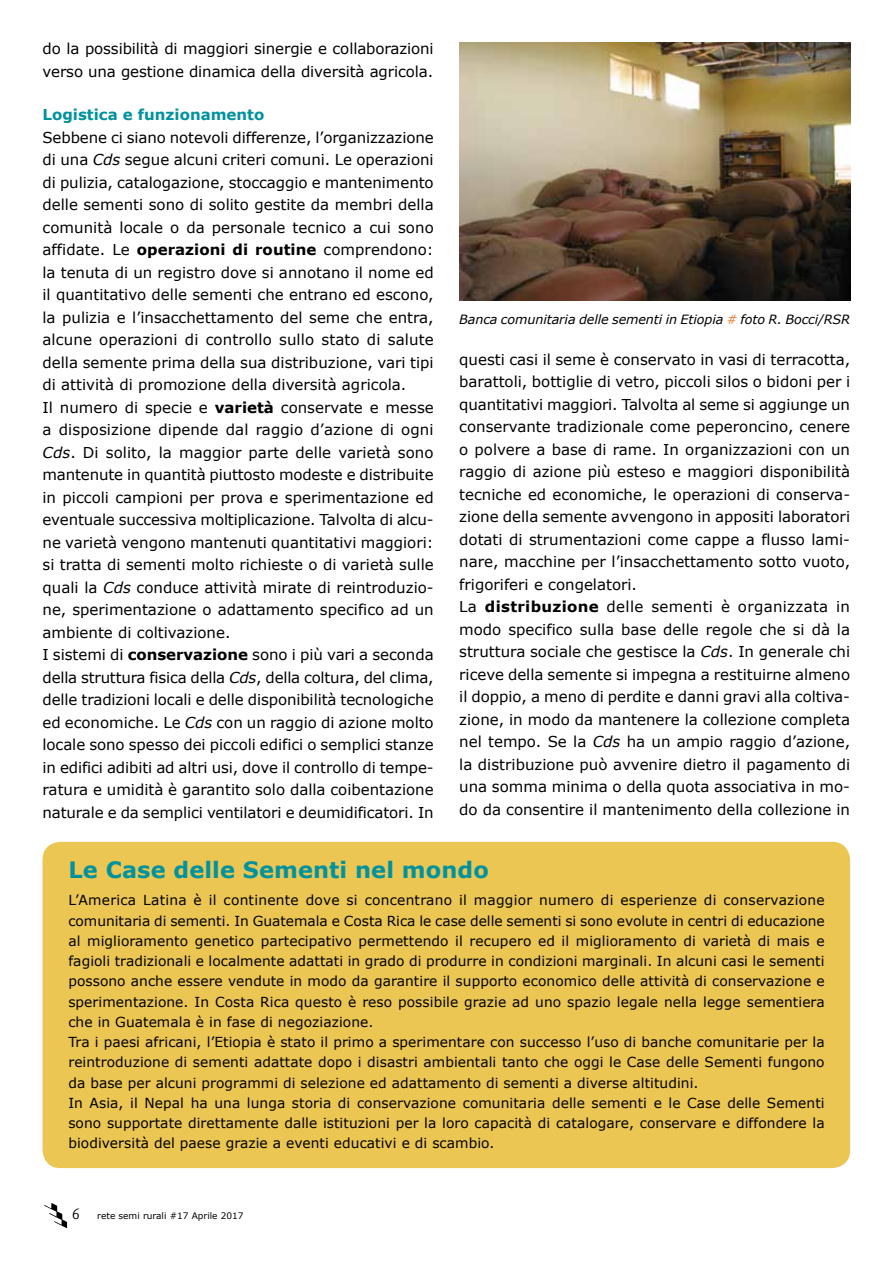
<style>
.page{position:relative;width:893px;height:1263px;background:#fff}
.page>*{position:absolute;margin:0;border:0;box-sizing:border-box;transform-origin:0 0}
.t1{font:700 22.5px "Verdana";letter-spacing:.005em;color:#00929e}
.t2{font:15px/22.5px "Verdana";color:#000}
.t3{font:700 15px "Verdana";color:#00929e}
.t4{font:13.8px/20.2px "Verdana";letter-spacing:.005em;color:#000}
.t5{font:italic 12.75px "Verdana";letter-spacing:-.01em;color:#000}
.t6{font:9px "Verdana";color:#000}
.s1{font-style:italic}
.s2{font-weight:700}
.s3{color:#e17726}
.s4{font-family:"Csuni OTF";font-weight:300;font-size:16.5px}
</style>
<div class="page">
<img style="left:44px;top:1203px;width:24px;height:26px">
<img style="left:459px;top:43px;width:391px;height:258px">
<div style="left:43px;top:842px;width:807px;height:326px;background:#ecc652;border-radius:18px"></div>
<p class="t2" style="left:43px;top:38px;width:393px">do la possibilità di maggiori sinergie e collaborazioni verso una gestione dinamica della diversità agricola.</p>
<p class="t3" style="left:43px;top:105px;width:223px">Logistica e funzionamento</p>
<p class="t2" style="left:43px;top:126px;width:393px">Sebbene ci siano notevoli differenze, l’organizzazione di una <span class="s1">Cds</span> segue alcuni criteri comuni. Le operazioni di pulizia, catalogazione, stoccaggio e mantenimento delle sementi sono di solito gestite da membri della comunità locale o da personale tecnico a cui sono affidate. Le <span class="s2">operazioni di routine</span> comprendono: la tenuta di un registro dove si annotano il nome ed il quantitativo delle sementi che entrano ed escono, la pulizia e l’insacchettamento del seme che entra, alcune operazioni di controllo sullo stato di salute della semente prima della sua distribuzione, vari tipi di attività di promozione della diversità agricola.<br>Il numero di specie e <span class="s2">varietà</span> conservate e messe a disposizione dipende dal raggio d’azione di ogni <span class="s1">Cds</span>. Di solito, la maggior parte delle varietà sono mantenute in quantità piuttosto modeste e distribuite in piccoli campioni per prova e sperimentazione ed eventuale successiva moltiplicazione. Talvolta di alcu&shy;ne varietà vengono mantenuti quantitativi maggiori: si tratta di sementi molto richieste o di varietà sulle quali la <span class="s1">Cds</span> conduce attività mirate di reintroduzio&shy;ne, sperimentazione o adattamento specifico ad un ambiente di coltivazione.<br>I sistemi di <span class="s2">conservazione</span> sono i più vari a seconda della struttura fisica della <span class="s1">Cds</span>, della coltura, del clima, delle tradizioni locali e delle disponibilità tecnologiche ed economiche. Le <span class="s1">Cds</span> con un raggio di azione molto locale sono spesso dei piccoli edifici o semplici stanze in edifici adibiti ad altri usi, dove il controllo di tempe&shy;ratura e umidità è garantito solo dalla coibentazione naturale e da semplici ventilatori e deumidificatori. In</p>
<p class="t5" style="left:459px;top:311px;width:392px">Banca comunitaria delle sementi in Etiopia <span class="s3">#</span> foto R. Bocci/RSR</p>
<p class="t2" style="left:459px;top:348px;width:392px">questi casi il seme è conservato in vasi di terracotta, barattoli, bottiglie di vetro, piccoli silos o bidoni per i quantitativi maggiori. Talvolta al seme si aggiunge un conservante tradizionale come peperoncino, cenere o polvere a base di rame. In organizzazioni con un raggio di azione più esteso e maggiori disponibilità tecniche ed economiche, le operazioni di conserva&shy;zione della semente avvengono in appositi laboratori dotati di strumentazioni come cappe a flusso lami&shy;nare, macchine per l’insacchettamento sotto vuoto, frigoriferi e congelatori.<br>La <span class="s2">distribuzione</span> delle sementi è organizzata in modo specifico sulla base delle regole che si dà la struttura sociale che gestisce la <span class="s1">Cds</span>. In generale chi riceve della semente si impegna a restituirne almeno il doppio, a meno di perdite e danni gravi alla coltiva&shy;zione, in modo da mantenere la collezione completa nel tempo. Se la <span class="s1">Cds</span> ha un ampio raggio d’azione, la distribuzione può avvenire dietro il pagamento di una somma minima o della quota associativa in mo&shy;do da consentire il mantenimento della collezione in</p>
<h1 class="t1" style="left:68px;top:855px;width:422px">Le Case delle Sementi nel mondo</h1>
<p class="t4" style="left:68px;top:890px;width:758px">L’America Latina è il continente dove si concentrano il maggior numero di esperienze di conservazione comunitaria di sementi. In Guatemala e Costa Rica le case delle sementi si sono evolute in centri di educazione al miglioramento genetico partecipativo permettendo il recupero ed il miglioramento di varietà di mais e fagioli tradizionali e localmente adattati in grado di produrre in condizioni marginali. In alcuni casi le sementi possono anche essere vendute in modo da garantire il supporto economico delle attività di conservazione e sperimentazione. In Costa Rica questo è reso possibile grazie ad uno spazio legale nella legge sementiera che in Guatemala è in fase di negoziazione.<br>Tra i paesi africani, l’Etiopia è stato il primo a sperimentare con successo l’uso di banche comunitarie per la reintroduzione di sementi adattate dopo i disastri ambientali tanto che oggi le Case delle Sementi fungono da base per alcuni programmi di selezione ed adattamento di sementi a diverse altitudini.<br>In Asia, il Nepal ha una lunga storia di conservazione comunitaria delle sementi e le Case delle Sementi sono supportate direttamente dalle istituzioni per la loro capacità di catalogare, conservare e diffondere la biodiversità del paese grazie a eventi educativi e di scambio.</p>
<p class="t6" style="left:72px;top:1210px;width:173px"><span class="s4">6</span> rete semi rurali #17 Aprile 2017</p>
</div>
